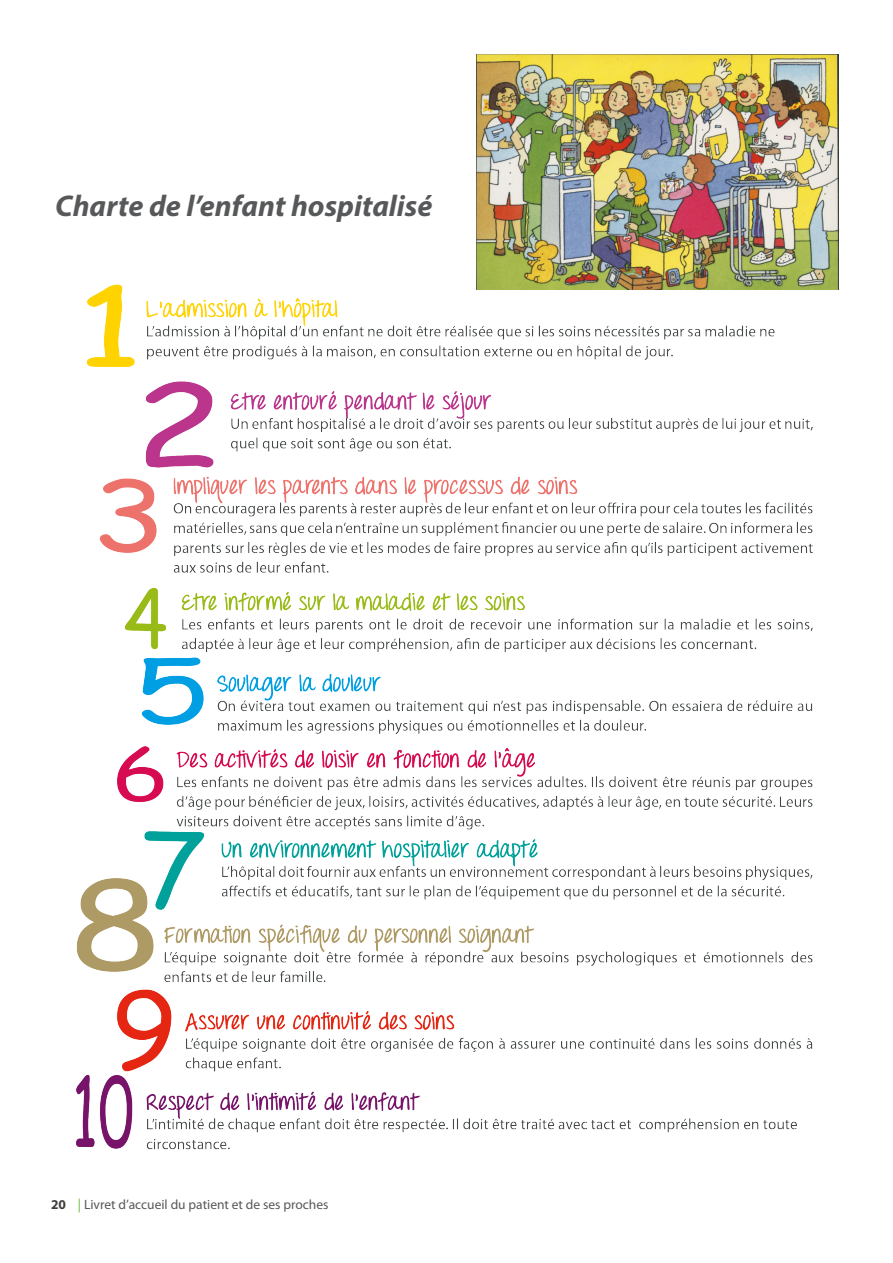
<style>
.page{position:relative;width:893px;height:1263px;background:#fff}
.page>*{position:absolute;margin:0;border:0;box-sizing:border-box;transform-origin:0 0}
.t1{font:italic 700 30px "Myriad Pro";color:#57585a}
.t2{font:13.5px "Myriad Pro";color:#57585a}
.t3{font:700 13.5px "Myriad Pro";color:#3e3e3f}
.s1{font-family:"Myanmar Text";color:#6ebe44}
</style>
<div class="page">
<img style="left:76px;top:284px;width:763px;height:866px">
<img style="left:476px;top:54px;width:363px;height:235px">
<p class="t1" style="left:55px;top:186px;width:379px">Charte de l’enfant hospitalisé</p>
<p class="t3" style="left:51px;top:1196px;width:16px">20</p>
<p class="t2" style="left:78px;top:1196px;width:252px"><span class="s1">|</span> Livret d’accueil du patient et de ses proches</p>
</div>
